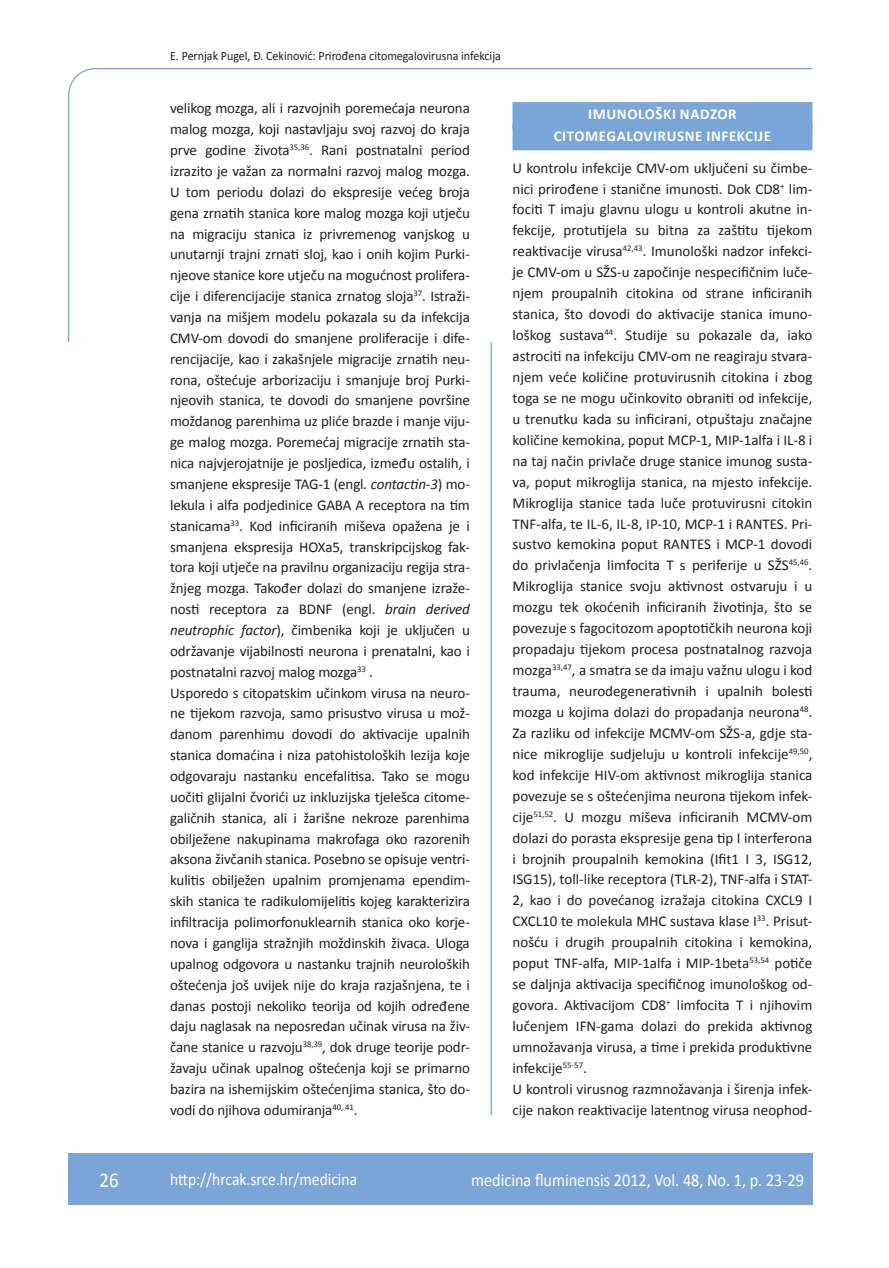
<style>
.page{position:relative;width:889px;height:1268px;background:#fff}
.page>*{position:absolute;margin:0;border:0;box-sizing:border-box;transform-origin:0 0}
.t1{font:21px "Calibri";color:#fff;scale:.9 1}
.t2{font:18px "Calibri";color:#fff;scale:.9 1}
.t3{font:17.25px "Calibri";color:#fff;scale:.9 1}
.osnovni_tekst{font:15px/20.9px "Calibri";letter-spacing:-.01em;color:#231f20;text-align:justify}
.naslov_ruler{font:700 15px "Calibri";letter-spacing:.04em;color:#fff}
.glava{font:12.75px "Calibri";color:#231f20;scale:.94 1}
.s1{font-style:italic}
</style>
<div class="page">
<svg style="left:68px;top:68px;width:745px;height:274px"></svg>
<hr style="left:490px;top:342px;width:2px;height:772px;background:#7ca5d7">
<div style="left:68px;top:1152px;width:744px;height:51px;background:#7ca5d7"></div>
<div style="left:512px;top:102px;width:300px;height:27px;background:#7ca5d7"></div>
<div style="left:512px;top:123px;width:300px;height:27px;background:#7ca5d7"></div>
<p class="glava" style="left:170px;top:47px;width:353px">E. Pernjak Pugel, Đ. Cekinović: Prirođena citomegalovirusna infekcija</p>
<p class="osnovni_tekst" style="left:170px;top:97px;width:301px">velikog mozga, ali i razvojnih poremećaja neurona malog mozga, koji nastavljaju svoj razvoj do kraja prve godine života<sup>35,36</sup>. Rani postnatalni period izrazito je važan za normalni razvoj malog mozga.<br>U tom periodu dolazi do ekspresije većeg broja gena zrnatih stanica kore malog mozga koji utječu na migraciju stanica iz privremenog vanjskog u unutarnji trajni zrnati sloj, kao i onih kojim Purki&shy;njeove stanice kore utječu na mogućnost prolifera&shy;cije i diferencijacije stanica zrnatog sloja<sup>37</sup>. Istraži&shy;vanja na mišjem modelu pokazala su da infekcija CMV-om dovodi do smanjene proliferacije i dife&shy;rencijacije, kao i zakašnjele migracije zrnatih neu&shy;rona, oštećuje arborizaciju i smanjuje broj Purki&shy;njeovih stanica, te dovodi do smanjene površine moždanog parenhima uz pliće brazde i manje viju&shy;ge malog mozga. Poremećaj migracije zrnatih sta&shy;nica najvjerojatnije je posljedica, između ostalih, i smanjene ekspresije TAG-1 (engl<span class="s1">. contactin-3</span>) mo&shy;lekula i alfa podjedinice GABA A receptora na tim stanicama<sup>33</sup>. Kod inficiranih miševa opažena je i smanjena ekspresija HOXa5, transkripcijskog fak&shy;tora koji utječe na pravilnu organizaciju regija stra&shy;žnjeg mozga. Također dolazi do smanjene izraže&shy;nosti receptora za BDNF (engl. <span class="s1">brain derived neutrophic factor</span>), čimbenika koji je uključen u održavanje vijabilnosti neurona i prenatalni, kao i postnatalni razvoj malog mozga<sup>33</sup> .</p>
<p class="osnovni_tekst" style="left:170px;top:681px;width:301px">Usporedo s citopatskim učinkom virusa na neuro&shy;ne tijekom razvoja, samo prisustvo virusa u mož&shy;danom parenhimu dovodi do aktivacije upalnih stanica domaćina i niza patohistoloških lezija koje odgovaraju nastanku encefalitisa. Tako se mogu uočiti glijalni čvorići uz inkluzijska tjelešca citome&shy;galičnih stanica, ali i žarišne nekroze parenhima obilježene nakupinama makrofaga oko razorenih aksona živčanih stanica. Posebno se opisuje ventri&shy;kulitis obilježen upalnim promjenama ependim&shy;skih stanica te radikulomijelitis kojeg karakterizira infiltracija polimorfonuklearnih stanica oko korje&shy;nova i ganglija stražnjih moždinskih živaca. Uloga upalnog odgovora u nastanku trajnih neuroloških oštećenja još uvijek nije do kraja razjašnjena, te i danas postoji nekoliko teorija od kojih određene daju naglasak na neposredan učinak virusa na živ&shy;čane stanice u razvoju<sup>38,39</sup>, dok druge teorije podr&shy;žavaju učinak upalnog oštećenja koji se primarno bazira na ishemijskim oštećenjima stanica, što do&shy;vodi do njihova odumiranja<sup>40,</sup> <sup>41</sup>.</p>
<p class="naslov_ruler" style="left:588px;top:105px;width:150px">IMUNOLOŠKI NADZOR</p>
<p class="naslov_ruler" style="left:554px;top:126px;width:219px">CITOMEGALOVIRUSNE INFEKCIJE</p>
<p class="osnovni_tekst" style="left:512px;top:156px;width:301px">U kontrolu infekcije CMV-om uključeni su čimbe&shy;nici prirođene i stanične imunosti. Dok CD8<sup>+</sup> lim&shy;fociti T imaju glavnu ulogu u kontroli akutne in&shy;fekcije, protutijela su bitna za zaštitu tijekom reaktivacije virusa<sup>42,43</sup>. Imunološki nadzor infekci&shy;je CMV-om u SŽS-u započinje nespecifičnim luče&shy;njem proupalnih citokina od strane inficiranih stanica, što dovodi do aktivacije stanica imuno&shy;loškog sustava<sup>44</sup>. Studije su pokazale da, iako astrociti na infekciju CMV-om ne reagiraju stvara&shy;njem veće količine protuvirusnih citokina i zbog toga se ne mogu učinkovito obraniti od infekcije, u trenutku kada su inficirani, otpuštaju značajne količine kemokina, poput MCP-1, MIP-1alfa i IL-8 i na taj način privlače druge stanice imunog susta&shy;va, poput mikroglija stanica, na mjesto infekcije.<br>Mikroglija stanice tada luče protuvirusni citokin TNF-alfa, te IL-6, IL-8, IP-10, MCP-1 i RANTES. Pri&shy;sustvo kemokina poput RANTES i MCP-1 dovodi do privlačenja limfocita T s periferije u SŽS<sup>45,46</sup>.<br>Mikroglija stanice svoju aktivnost ostvaruju i u mozgu tek okoćenih inficiranih životinja, što se povezuje s fagocitozom apoptotičkih neurona koji propadaju tijekom procesa postnatalnog razvoja mozga<sup>33,47</sup>, a smatra se da imaju važnu ulogu i kod trauma, neurodegenerativnih i upalnih bolesti mozga u kojima dolazi do propadanja neurona<sup>48</sup>.<br>Za razliku od infekcije MCMV-om SŽS-a, gdje sta&shy;nice mikroglije sudjeluju u kontroli infekcije<sup>49,50</sup>, kod infekcije HIV-om aktivnost mikroglija stanica povezuje se s oštećenjima neurona tijekom infek&shy;cije<sup>51,52</sup>. U mozgu miševa inficiranih MCMV-om dolazi do porasta ekspresije gena tip I interferona i brojnih proupalnih kemokina (Ifit1 I 3, ISG12, ISG15), toll-like receptora (TLR-2), TNF-alfa i STAT-2, kao i do povećanog izražaja citokina CXCL9 I CXCL10 te molekula MHC sustava klase I<sup>33</sup>. Prisut&shy;nošću i drugih proupalnih citokina i kemokina, poput TNF-alfa, MIP-1alfa i MIP-1beta<sup>53,54</sup> potiče se daljnja aktivacija specifičnog imunološkog od&shy;govora. Aktivacijom CD8<sup>+</sup> limfocita T i njihovim lučenjem IFN-gama dolazi do prekida aktivnog umnožavanja virusa, a time i prekida produktivne infekcije<sup>55-57</sup>.</p>
<p class="osnovni_tekst" style="left:512px;top:1077px;width:301px">U kontroli virusnog razmnožavanja i širenja infek&shy;cije nakon reaktivacije latentnog virusa neophod-</p>
<p class="t1" style="left:99px;top:1166px;width:23px">26</p>
<p class="t3" style="left:170px;top:1167px;width:209px">http://hrcak.srce.hr/medicina</p>
<p class="t2" style="left:471px;top:1168px;width:371px">medicina fluminensis 2012, Vol. 48, No. 1, p. 23-29</p>
</div>
